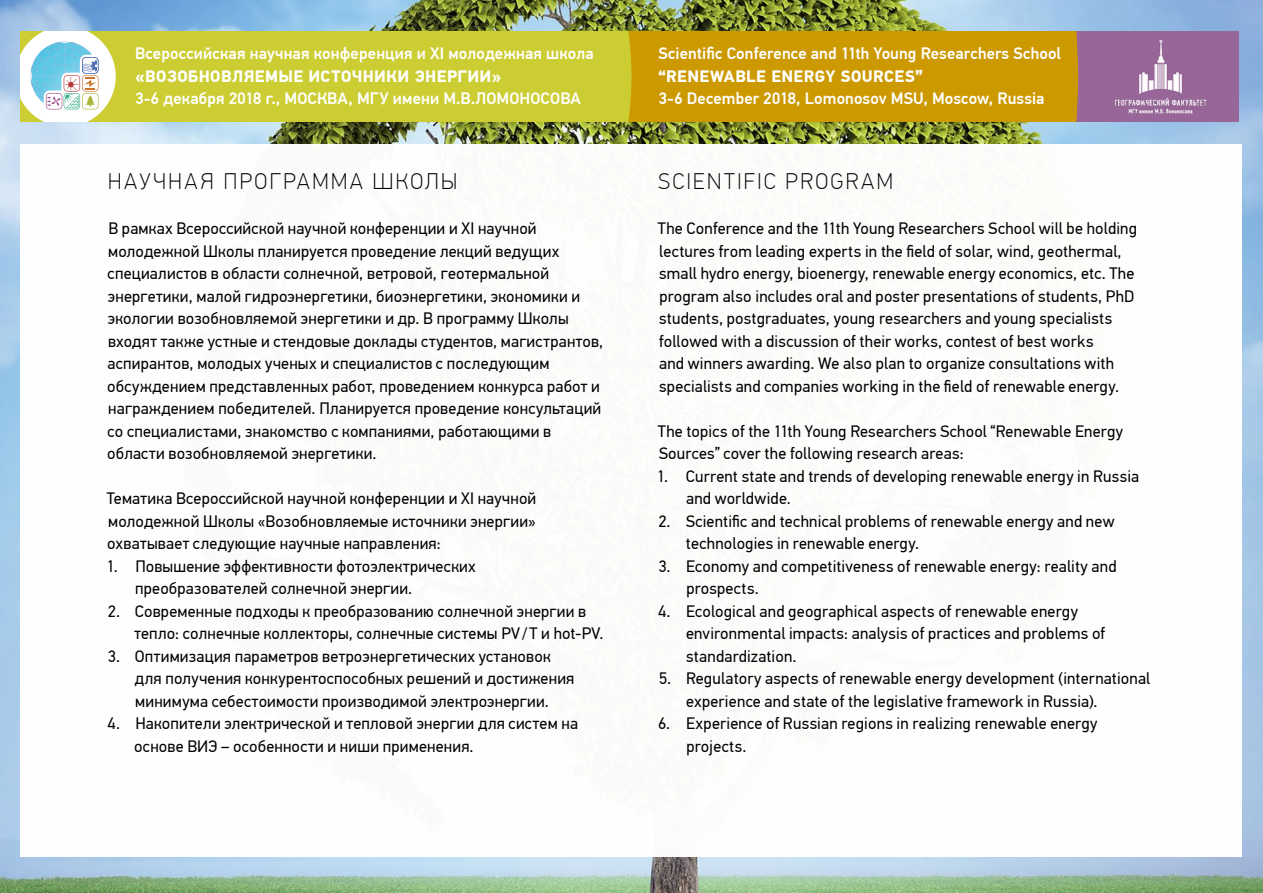
<style>
.page{position:relative;width:1263px;height:893px;background:#fff}
.page>*{position:absolute;margin:0;border:0;box-sizing:border-box;transform-origin:0 0}
.t1{font:100 22.5px "PF Din Text Pro";letter-spacing:.1em;color:#000}
.t2{font:16.5px/22.5px "PF Din Text Pro";letter-spacing:.01em;color:#000}
.t3{font:500 16.5px "PF Din Text Pro";letter-spacing:.005em;color:#fff}
.t4{font:700 16.5px "PF Din Text Pro";letter-spacing:.025em;color:#fff}
</style>
<div class="page">
<img style="left:0;top:0;width:1263px;height:893px">
<div style="left:21px;top:32px;width:1218px;height:90px;background:#986699"></div>
<div style="left:631px;top:32px;width:447px;height:90px;background:#c90"></div>
<div style="left:116px;top:32px;width:515px;height:90px;background:#cccd33"></div>
<svg style="left:21px;top:32px;width:95px;height:90px"></svg>
<div style="left:21px;top:144px;width:1221px;height:713px;background:#fff"></div>
<img style="left:1114px;top:40px;width:93px;height:74px">
<p class="t3" style="left:135px;top:44px;width:460px">Всероссийская научная конференция и XI молодежная школа</p>
<p class="t4" style="left:135px;top:66px;width:368px">«ВОЗОБНОВЛЯЕМЫЕ ИСТОЧНИКИ ЭНЕРГИИ»</p>
<p class="t3" style="left:135px;top:89px;width:447px">3-6 декабря 2018 г., МОСКВА, МГУ имени М.В.ЛОМОНОСОВА</p>
<h1 class="t1" style="left:108px;top:168px;width:351px">НАУЧНАЯ ПРОГРАММА ШКОЛЫ</h1>
<p class="t2" style="left:107px;top:217px;width:498px">В рамках Всероссийской научной конференции и XI научной молодежной Школы планируется проведение лекций ведущих специалистов в области солнечной, ветровой, геотермальной энергетики, малой гидроэнергетики, биоэнергетики, экономики и экологии возобновляемой энергетики и др. В программу Школы входят также устные и стендовые доклады студентов, магистрантов, аспирантов, молодых ученых и специалистов с последующим обсуждением представленных работ, проведением конкурса работ и награждением победителей. Планируется проведение консультаций со специалистами, знакомство с компаниями, работающими в области возобновляемой энергетики.</p>
<p class="t2" style="left:107px;top:487px;width:431px;text-align:justify">Тематика Всероссийской научной конференции и XI научной молодежной Школы «Возобновляемые источники энергии» охватывает следующие научные направления:</p>
<p class="t2" style="left:135px;top:555px;width:342px;text-indent:-28px">1. Повышение эффективности фотоэлектрических преобразователей солнечной энергии.</p>
<p class="t2" style="left:134px;top:600px;width:470px;text-indent:-26px">2. Современные подходы к преобразованию солнечной энергии в тепло: солнечные коллекторы, солнечные системы PV/ T и hot-PV.</p>
<p class="t2" style="left:135px;top:645px;width:441px;text-indent:-27px">3. Оптимизация параметров ветроэнергетических установок для получения конкурентоспособных решений и достижения минимума себестоимости производимой электроэнергии.</p>
<p class="t2" style="left:134px;top:712px;width:445px;text-indent:-27px">4. Накопители электрической и тепловой энергии для систем на основе ВИЭ – особенности и ниши применения.</p>
<p class="t3" style="left:658px;top:44px;width:404px">Scientific Conference and 11th Young Researchers School</p>
<p class="t4" style="left:658px;top:66px;width:266px">“RENEWABLE ENERGY SOURCES”</p>
<p class="t3" style="left:658px;top:89px;width:387px">3-6 December 2018, Lomonosov MSU, Moscow, Russia</p>
<h1 class="t1" style="left:658px;top:168px;width:237px">SCIENTIFIC PROGRAM</h1>
<p class="t2" style="left:658px;top:217px;width:481px">The Conference and the 11th Young Researchers School will be holding lectures from leading experts in the field of solar, wind, geothermal, small hydro energy, bioenergy, renewable energy economics, etc. The program also includes oral and poster presentations of students, PhD students, postgraduates, young researchers and young specialists followed with a discussion of their works, contest of best works<br>and winners awarding. We also plan to organize consultations with specialists and companies working in the field of renewable energy.</p>
<p class="t2" style="left:658px;top:420px;width:467px">The topics of the 11th Young Researchers School “Renewable Energy<br>Sources” cover the following research areas:</p>
<p class="t2" style="left:686px;top:465px;width:455px;text-indent:-29px">1. Current state and trends of developing renewable energy in Russia and worldwide.</p>
<p class="t2" style="left:686px;top:510px;width:430px;text-indent:-27px">2. Scientific and technical problems of renewable energy and new technologies in renewable energy.</p>
<p class="t2" style="left:686px;top:555px;width:432px;text-indent:-28px">3. Economy and competitiveness of renewable energy: reality and prospects.</p>
<p class="t2" style="left:686px;top:600px;width:421px;text-indent:-28px">4. Ecological and geographical aspects of renewable energy environmental impacts: analysis of practices and problems of standardization.</p>
<p class="t2" style="left:686px;top:667px;width:466px;text-indent:-27px">5. Regulatory aspects of renewable energy development (international experience and state of the legislative framework in Russia).</p>
<p class="t2" style="left:686px;top:712px;width:413px;text-indent:-28px">6. Experience of Russian regions in realizing renewable energy projects.</p>
</div>
